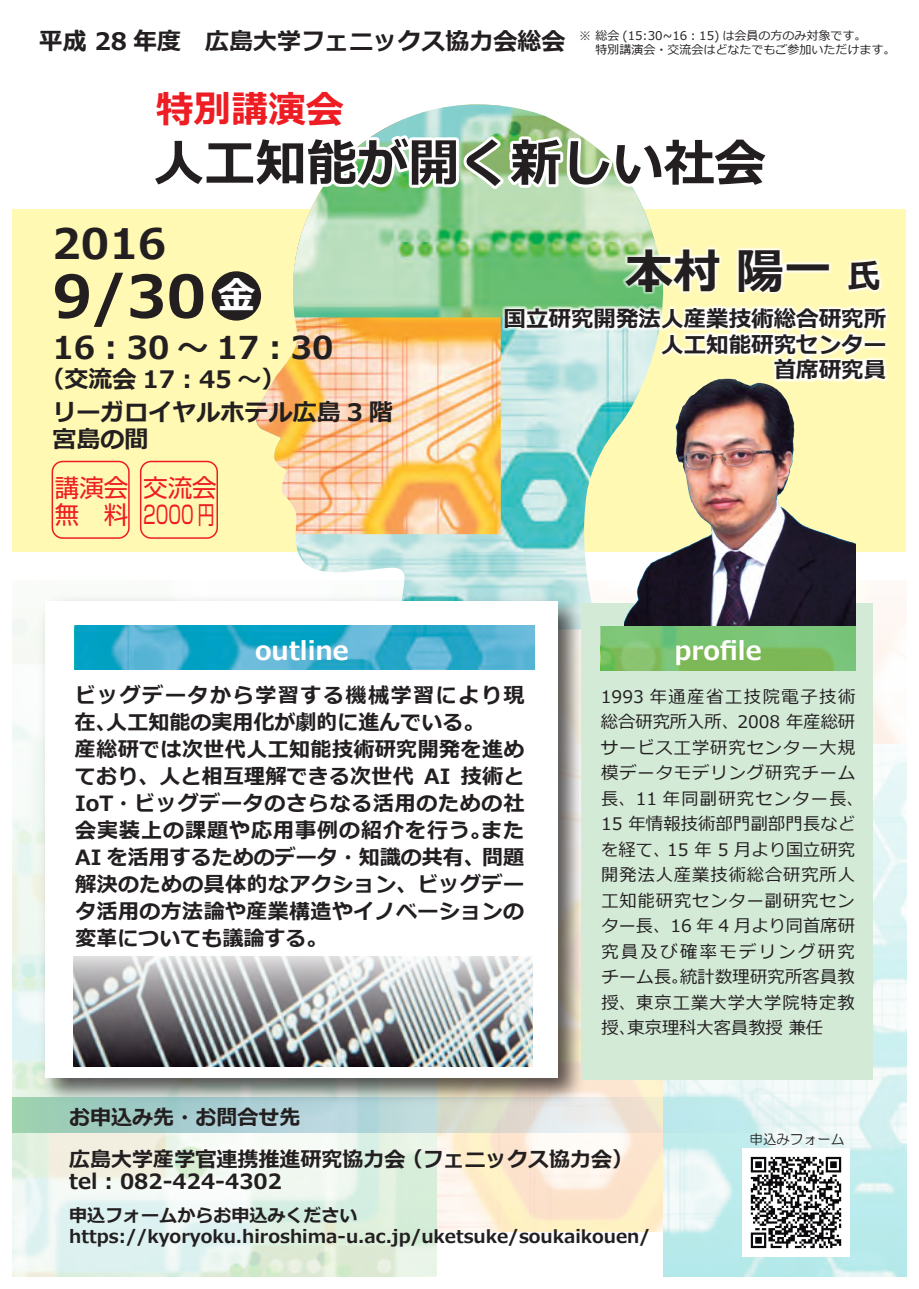
<style>
.page{position:relative;width:919px;height:1289px;background:#fff}
.page>*{position:absolute;margin:0;border:0;box-sizing:border-box;transform-origin:0 0}
.t1{font:700 58.5px "Meiryo";color:#231f20}
.t2{font:700 51px "Meiryo";color:#231f20}
.t3{font:700 47.7px "Meiryo";color:#231f20}
.t4{font:700 42px "Meiryo";color:#231f20}
.t5{font:700 37.5px "Meiryo";color:#ee1d23}
.t6{font:700 31.5px "Meiryo";color:#231f20}
.t7{font:700 25.5px "Meiryo";color:#fff}
.t8{font:24.45px/26.5px "Shin Go Pro";color:#ee1d23}
.t9{font:700 24px/33px "Meiryo";color:#231f20}
.t10{font:700 22.5px/25.5px "Meiryo";color:#231f20;text-align:right}
.t11{font:700 21px/27px "Meiryo";letter-spacing:.02em;color:#231f20}
.t12{font:700 21px/42px "Meiryo";color:#231f20}
.t13{font:700 18px/21px "Meiryo";color:#231f20}
.t14{font:17.25px/25.5px "Meiryo";letter-spacing:.055em;color:#231f20}
.t15{font:13.5px "HG Maru Gothic MPRO";color:#231f20}
.t16{font:12px/13.5px "Meiryo";color:#231f20}
.s1{font-size:37.5px;color:#fff}
.s2{font-size:33px}
</style>
<div class="page">
<img style="left:436px;top:581px;width:471px;height:649px">
<img style="left:663px;top:744px;width:244px;height:533px">
<div style="left:13px;top:209px;width:893px;height:342px;background:#fff9b4"></div>
<img style="left:297px;top:104px;width:359px;height:144px">
<img style="left:34px;top:589px;width:19px;height:508px">
<div style="left:580px;top:603px;width:292px;height:476px;background:#d3ead7"></div>
<svg style="left:13px;top:1097px;width:893px;height:35px;background:#c9e1dd"></svg>
<img style="left:742px;top:1148px;width:107px;height:108px">
<svg style="left:703px;top:626px;width:152px;height:44px;background:#7bbf69"></svg>
<svg style="left:297px;top:130px;width:359px;height:64px"></svg>
<img style="left:703px;top:387px;width:152px;height:238px">
<svg style="left:499px;top:243px;width:390px;height:144px"></svg>
<img style="left:53px;top:248px;width:650px;height:867px">
<div style="left:212px;top:271px;width:49px;height:49px;background:#231f20;border-radius:50%"></div>
<div style="left:52px;top:461px;width:78px;height:78px;border:2px solid #ee1d23;border-radius:10px"></div>
<div style="left:140px;top:461px;width:78px;height:78px;border:2px solid #ee1d23;border-radius:10px"></div>
<h3 class="t9" style="left:39px;top:26px;width:528px">平成 28 年度　広島大学フェニックス協力会総会</h3>
<h3 class="t5" style="left:156px;top:83px;width:189px">特別講演会</h3>
<p class="t16" style="left:579px;top:30px;width:318px">※ 総会 (15:30~16：15) は会員の方のみ対象です。<br>　 特別講演会・交流会はどなたでもご参加いただけます。</p>
<h2 class="t2" style="left:153px;top:128px;width:613px">人工知能が開く新しい社会</h2>
<h3 class="t4" style="left:53px;top:214px;width:115px">2016</h3>
<h1 class="t1" style="left:53px;top:256px;width:204px">9/30 <span class="s1">金</span></h1>
<h3 class="t6" style="left:53px;top:326px;width:282px">16：30 ～ 17：30</h3>
<h3 class="t9" style="left:53px;top:364px;width:342px;text-indent:-12px">（交流会 17：45 ～）<br>リーガロイヤルホテル広島 3 階</h3>
<h3 class="t9" style="left:53px;top:424px;width:97px">宮島の間</h3>
<h3 class="t8" style="left:55px;top:471px;width:75px">講演会無　料</h3>
<h3 class="t8" style="left:143px;top:471px;width:75px">交流会<br>2000 円</h3>
<h3 class="t3" style="left:625px;top:238px;width:257px">本村 陽一 <span class="s2">氏</span></h3>
<h3 class="t10" style="left:503px;top:307px;width:384px">国立研究開発法人産業技術総合研究所人工知能研究センター<br>首席研究員</h3>
<h3 class="t7" style="left:255px;top:633px;width:95px">outline</h3>
<h3 class="t7" style="left:674px;top:633px;width:88px">profile</h3>
<p class="t11" style="left:75px;top:683px;width:451px">ビッグデータから学習する機械学習により現在、人工知能の実用化が劇的に進んでいる。<br>産総研では次世代人工知能技術研究開発を進めており、人と相互理解できる次世代 AI 技術と<br>IoT・ビッグデータのさらなる活用のための社会実装上の課題や応用事例の紹介を行う。また<br>AI を活用するためのデータ・知識の共有、問題解決のための具体的なアクション、ビッグデータ活用の方法論や産業構造やイノベーションの変革についても議論する。</p>
<p class="t14" style="left:601px;top:684px;width:264px">1993 年通産省工技院電子技術総合研究所入所、2008 年産総研サービス工学研究センター大規模データモデリング研究チーム長、11 年同副研究センター長、<br>15 年情報技術部門副部門長などを経て、15 年 5 月より国立研究開発法人産業技術総合研究所人工知能研究センター副研究センター長、16 年 4 月より同首席研究員及び確率モデリング研究チーム長。統計数理研究所客員教授、東京工業大学大学院特定教授、東京理科大客員教授 兼任</p>
<p class="t12" style="left:69px;top:1097px;width:565px">お申込み先・お問合せ先<br>広島大学産学官連携推進研究協力会 （フェニックス協力会）</p>
<p class="t12" style="left:69px;top:1161px;width:214px">tel : 082-424-4302</p>
<p class="t13" style="left:69px;top:1206px;width:582px">申込フォームからお申込みくださいhttps://kyoryoku.hiroshima-u.ac.jp/uketsuke/soukaikouen/</p>
<p class="t15" style="left:749px;top:1132px;width:96px">申込みフォーム</p>
</div>
